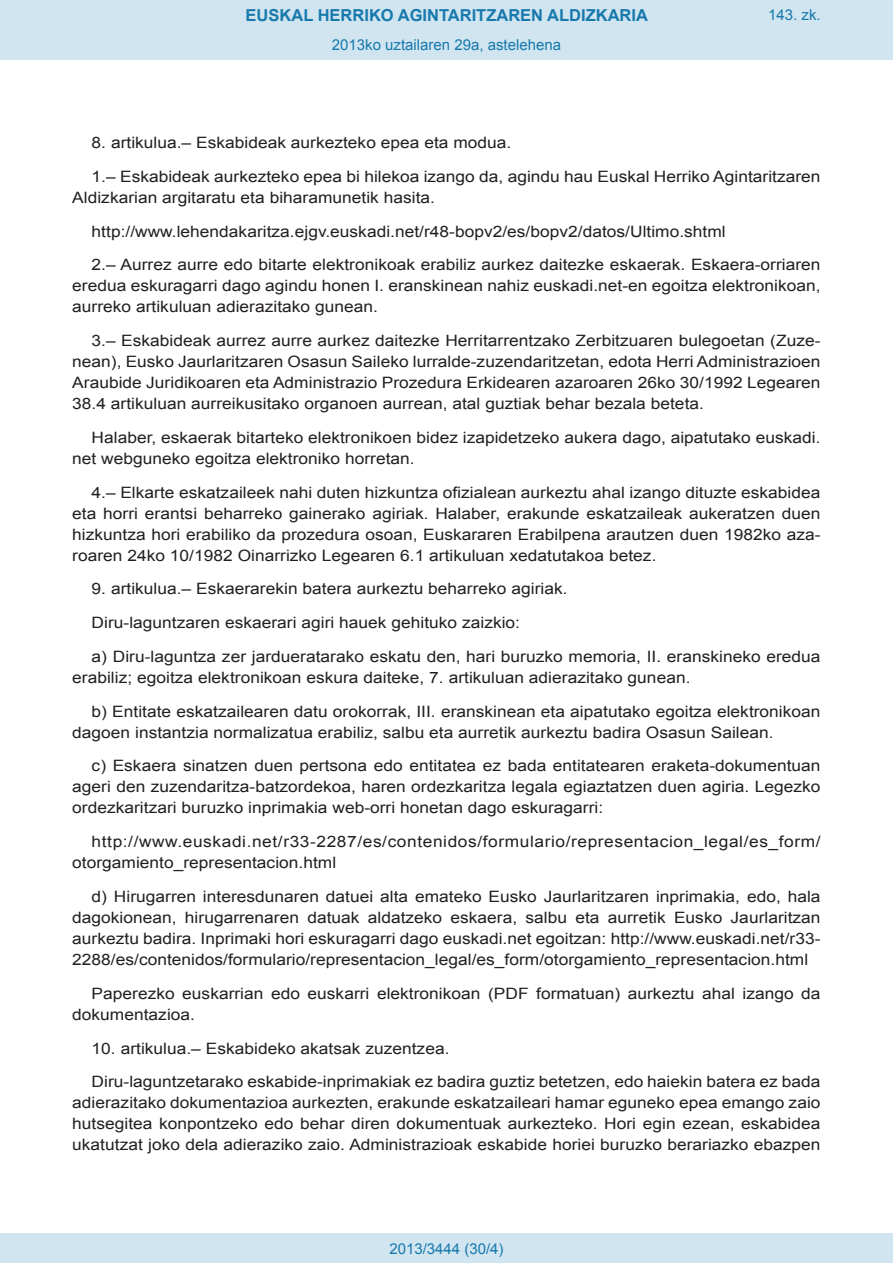
<style>
.page{position:relative;width:893px;height:1263px;background:#fff}
.page>*{position:absolute;margin:0;border:0;box-sizing:border-box;transform-origin:0 0}
.t1{font:700 16.5px "Arial";color:#1879ad}
.BOPVDetalle{font:15.6px/21px "Arial";color:#231f20;text-align:justify;scale:1.11 1}
.BOPVDetalle-2{font:15.6px/21px "Arial";letter-spacing:.035em;color:#231f20;scale:1.11 1}
.Paginacion_Centro{font:15px "Arial";color:#1879ad}
</style>
<div class="page">
<div style="left:0;top:0;width:893px;height:60px;background:#d0e5f0"></div>
<div style="left:0;top:1233px;width:893px;height:30px;background:#d0e5f0"></div>
<p class="t1" style="left:246px;top:4px;width:404px">EUSKAL HERRIKO AGINTARITZAREN ALDIZKARIA</p>
<p class="Paginacion_Centro" style="left:332px;top:35px;width:231px">2013ko uztailaren 29a, astelehena</p>
<p class="Paginacion_Centro" style="left:768px;top:5px;width:54px">143. zk.</p>
<p class="BOPVDetalle" style="left:92px;top:132px;width:380px">8. artikulua.– Eskabideak aurkezteko epea eta modua.</p>
<p class="BOPVDetalle" style="left:72px;top:166px;width:676px;text-indent:19px">1.– Eskabideak aurkezteko epea bi hilekoa izango da, agindu hau Euskal Herriko Agintaritzaren<br>Aldizkarian argitaratu eta biharamunetik hasita.</p>
<p class="BOPVDetalle" style="left:92px;top:221px;width:573px">http://www.lehendakaritza.ejgv.euskadi.net/r48-bopv2/es/bopv2/datos/Ultimo.shtml</p>
<p class="BOPVDetalle" style="left:72px;top:255px;width:676px;text-indent:19px">2.– Aurrez aurre edo bitarte elektronikoak erabiliz aurkez daitezke eskaerak. Eskaera-orriaren eredua eskuragarri dago agindu honen I. eranskinean nahiz euskadi.net-en egoitza elektronikoan, aurreko artikuluan adierazitako gunean.</p>
<p class="BOPVDetalle" style="left:72px;top:330px;width:676px;text-indent:19px">3.– Eskabideak aurrez aurre aurkez daitezke Herritarrentzako Zerbitzuaren bulegoetan (Zuze&shy;nean), Eusko Jaurlaritzaren Osasun Saileko lurralde-zuzendaritzetan, edota Herri Administrazioen Araubide Juridikoaren eta Administrazio Prozedura Erkidearen azaroaren 26ko 30/1992 Legearen 38.4 artikuluan aurreikusitako organoen aurrean, atal guztiak behar bezala beteta.</p>
<p class="BOPVDetalle" style="left:72px;top:427px;width:676px;text-indent:19px">Halaber, eskaerak bitarteko elektronikoen bidez izapidetzeko aukera dago, aipatutako euskadi. net webguneko egoitza elektroniko horretan.</p>
<p class="BOPVDetalle" style="left:72px;top:482px;width:676px;text-indent:19px">4.– Elkarte eskatzaileek nahi duten hizkuntza ofizialean aurkeztu ahal izango dituzte eskabidea eta horri erantsi beharreko gainerako agiriak. Halaber, erakunde eskatzaileak aukeratzen duen hizkuntza hori erabiliko da prozedura osoan, Euskararen Erabilpena arautzen duen 1982ko aza&shy;roaren 24ko 10/1982 Oinarrizko Legearen 6.1 artikuluan xedatutakoa betez.</p>
<p class="BOPVDetalle" style="left:92px;top:579px;width:430px">9. artikulua.– Eskaerarekin batera aurkeztu beharreko agiriak.</p>
<p class="BOPVDetalle" style="left:92px;top:612px;width:387px">Diru-laguntzaren eskaerari agiri hauek gehituko zaizkio:</p>
<p class="BOPVDetalle" style="left:72px;top:646px;width:676px;text-indent:19px">a) Diru-laguntza zer jardueratarako eskatu den, hari buruzko memoria, II. eranskineko eredua erabiliz; egoitza elektronikoan eskura daiteke, 7. artikuluan adierazitako gunean.</p>
<p class="BOPVDetalle" style="left:72px;top:701px;width:676px;text-indent:19px">b) Entitate eskatzailearen datu orokorrak, III. eranskinean eta aipatutako egoitza elektronikoan dagoen instantzia normalizatua erabiliz, salbu eta aurretik aurkeztu badira Osasun Sailean.</p>
<p class="BOPVDetalle" style="left:72px;top:756px;width:676px;text-indent:19px">c) Eskaera sinatzen duen pertsona edo entitatea ez bada entitatearen eraketa-dokumentuan ageri den zuzendaritza-batzordekoa, haren ordezkaritza legala egiaztatzen duen agiria. Legezko ordezkaritzari buruzko inprimakia web-orri honetan dago eskuragarri:</p>
<p class="BOPVDetalle-2" style="left:72px;top:831px;width:676px;text-indent:19px">http://www.euskadi.net/r33-2287/es/contenidos/formulario/representacion_legal/es_form/ otorgamiento_representacion.html</p>
<p class="BOPVDetalle" style="left:72px;top:886px;width:676px;text-indent:19px">d) Hirugarren interesdunaren datuei alta emateko Eusko Jaurlaritzaren inprimakia, edo, hala dagokionean, hirugarrenaren datuak aldatzeko eskaera, salbu eta aurretik Eusko Jaurlaritzan aurkeztu badira. Inprimaki hori eskuragarri dago euskadi.net egoitzan: http://www.euskadi.net/r33- 2288/es/contenidos/formulario/representacion_legal/es_form/otorgamiento_representacion.html</p>
<p class="BOPVDetalle" style="left:72px;top:983px;width:676px;text-indent:19px">Paperezko euskarrian edo euskarri elektronikoan (PDF formatuan) aurkeztu ahal izango da dokumentazioa.</p>
<p class="BOPVDetalle" style="left:92px;top:1038px;width:324px">10. artikulua.– Eskabideko akatsak zuzentzea.</p>
<p class="BOPVDetalle" style="left:72px;top:1071px;width:676px;text-indent:19px">Diru-laguntzetarako eskabide-inprimakiak ez badira guztiz betetzen, edo haiekin batera ez bada adierazitako dokumentazioa aurkezten, erakunde eskatzaileari hamar eguneko epea emango zaio hutsegitea konpontzeko edo behar diren dokumentuak aurkezteko. Hori egin ezean, eskabidea ukatutzat joko dela adieraziko zaio. Administrazioak eskabide horiei buruzko berariazko ebazpen</p>
<p class="Paginacion_Centro" style="left:389px;top:1238px;width:116px">2013/3444 (30/4)</p>
</div>
